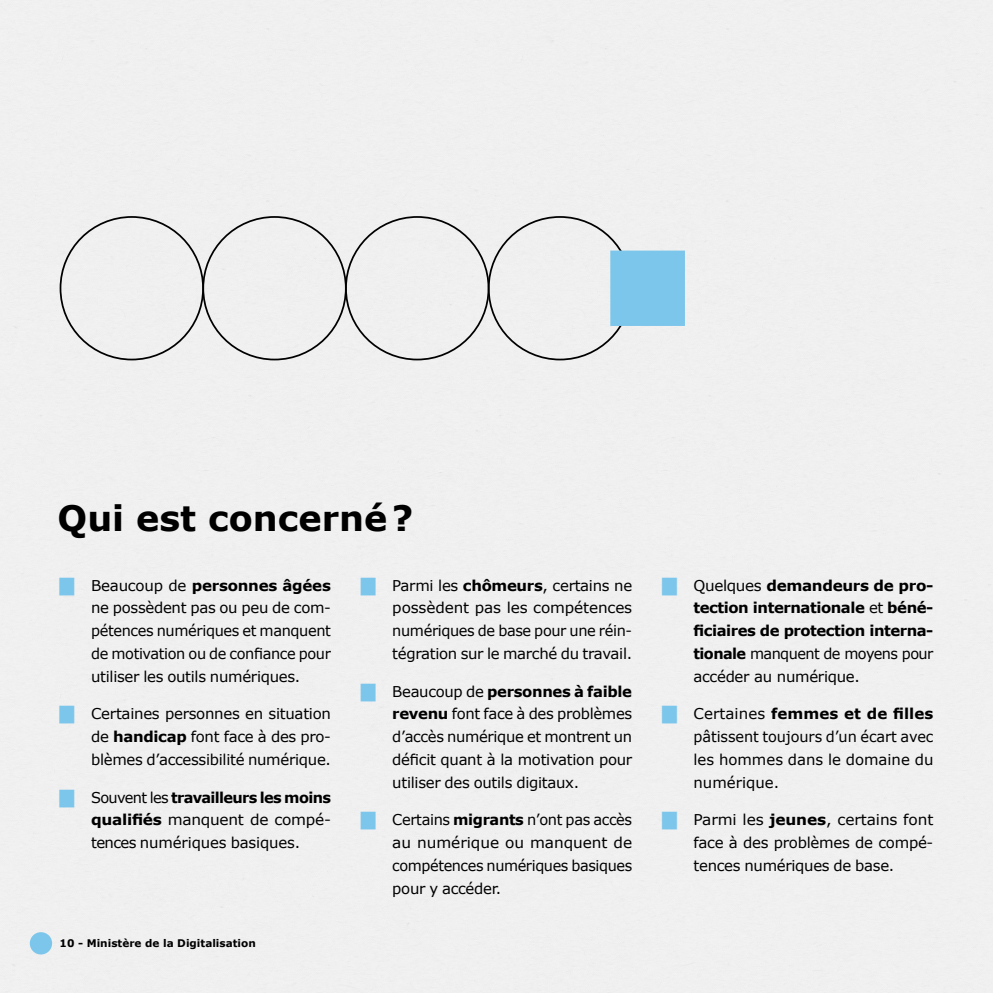
<style>
.page{position:relative;width:993px;height:993px;background:#fff}
.page>*{position:absolute;margin:0;border:0;box-sizing:border-box;transform-origin:0 0}
.t1{font:700 35px "Verdana";color:#000}
.Bullet_lists{font:14.88px/22.8px "Verdana";letter-spacing:-.02em;color:#000;text-align:justify}
.Bullet_lists-2{font:700 14.88px/22.8px "Verdana";letter-spacing:-.03em;color:#000;text-align:justify}
.t2{font:700 10.5px "Verdana";color:#000}
.s1{font-family:"Helvetica";font-weight:700;color:#7dc6eb}
.s2{font-weight:700}
.s3{font-family:"Helvetica";color:#7dc6eb}
.s4{font-weight:400}
</style>
<div class="page">
<div style="left:0;top:0;width:992px;height:992px;background:#f0f0f0"></div>
<div style="left:610px;top:250px;width:74px;height:76px;background:#7dc6eb;border:2px solid #7dc6eb"></div>
<div style="left:30px;top:931px;width:22px;height:23px;background:#7dc6eb;border-radius:50%"></div>
<h2 class="t1" style="left:58px;top:495px;width:357px">Qui est concerné?</h2>
<p class="Bullet_lists" style="left:91px;top:574px;width:241px;text-indent:-32px"><span class="s1">█</span> Beaucoup de <span class="s2">personnes âgées </span>ne possèdent pas ou peu de com&shy;pétences numériques et manquent de motivation ou de confiance pour utiliser les outils numériques.</p>
<p class="Bullet_lists" style="left:91px;top:702px;width:241px;text-indent:-32px"><span class="s1">█</span> Certaines personnes en situation de <span class="s2">handicap</span> font face à des pro&shy;blèmes d’accessibilité numérique.</p>
<p class="Bullet_lists" style="left:91px;top:785px;width:241px;text-indent:-32px"><span class="s1">█</span> Souvent les <span class="s2">travailleurs les moins qualifiés</span> manquent de compé&shy;tences numériques basiques.</p>
<p class="Bullet_lists" style="left:392px;top:574px;width:241px;text-indent:-32px"><span class="s1">█</span> Parmi les <span class="s2">chômeurs</span>, certains ne possèdent pas les compétences numériques de base pour une réin&shy;tégration sur le marché du travail.</p>
<p class="Bullet_lists" style="left:392px;top:679px;width:241px;text-indent:-32px"><span class="s1">█</span> Beaucoup de <span class="s2">personnes à faible revenu</span> font face à des problèmes d’accès numérique et montrent un déficit quant à la motivation pour utiliser des outils digitaux.</p>
<p class="Bullet_lists" style="left:392px;top:808px;width:241px;text-indent:-32px"><span class="s1">█</span> Certains <span class="s2">migrants</span> n’ont pas accès au numérique ou manquent de compétences numériques basiques pour y accéder.</p>
<p class="t2" style="left:60px;top:936px;width:198px">10 - Ministère de la Digitalisation</p>
<p class="Bullet_lists-2" style="left:693px;top:573px;width:241px;text-indent:-32px"><span class="s3">█</span> <span class="s4">Quelques</span> demandeurs de pro&shy;tection internationale <span class="s4">et</span> béné&shy;ficiaires de protection interna&shy;tionale <span class="s4">manquent de moyens pour accéder au numérique.</span></p>
<p class="Bullet_lists" style="left:693px;top:702px;width:241px;text-indent:-32px"><span class="s1">█</span> Certaines <span class="s2">femmes et de filles </span>pâtissent toujours d’un écart avec les hommes dans le domaine du numérique.</p>
<p class="Bullet_lists" style="left:693px;top:808px;width:241px;text-indent:-32px"><span class="s1">█</span> Parmi les <span class="s2">jeunes</span>, certains font face à des problèmes de compé&shy;tences numériques de base.</p>
</div>
